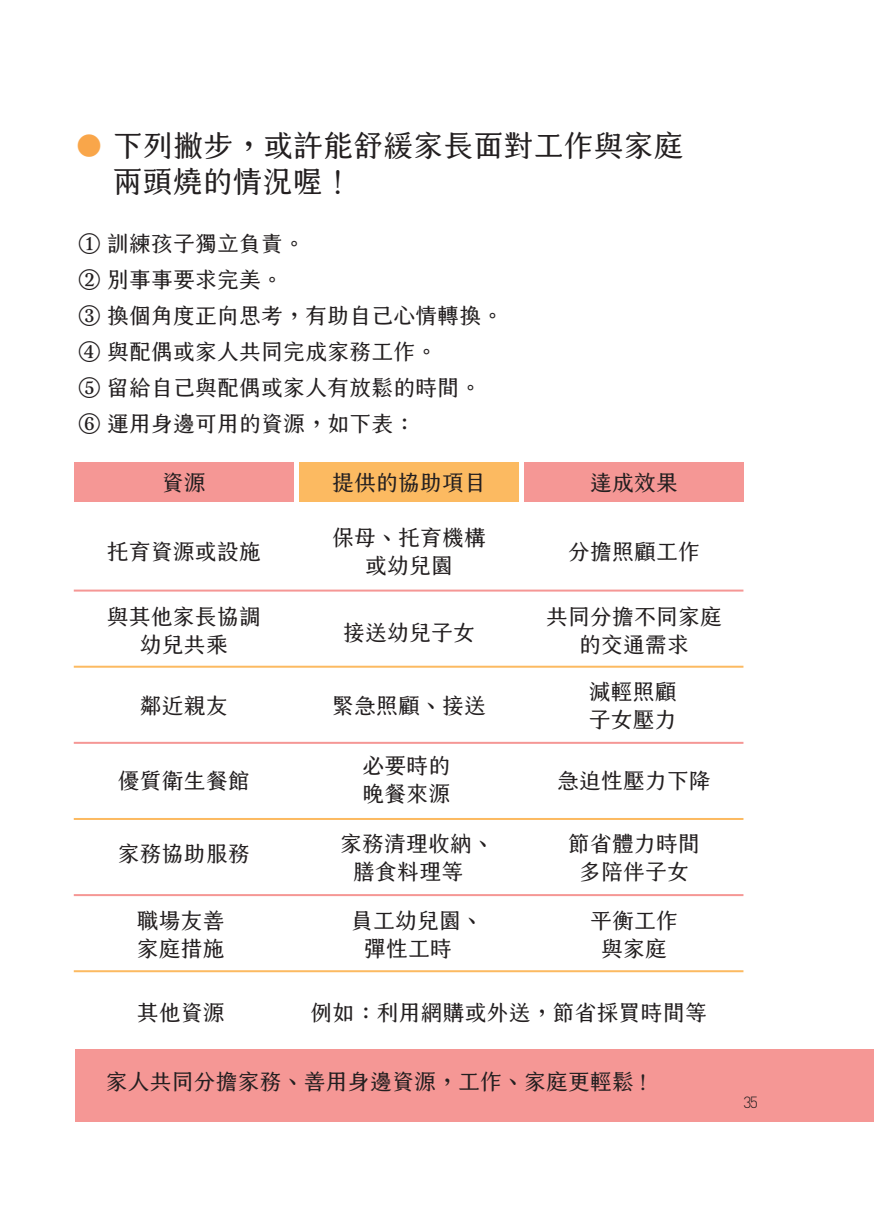
<style>
.page{position:relative;width:874px;height:1225px;background:#fff}
.page>*{position:absolute;margin:0;border:0;box-sizing:border-box;transform-origin:0 0}
.t1{font:30px "creamfont 1.0 Regular";color:#231f20}
.t2{font:22px "creamfont 1.0 Regular";color:#231f20}
.t3{font:300 16px "DIN Pro";color:#231f20}
.s1{color:#f9a64a}
.s2{color:#f59795}
</style>
<div class="page">
<div style="left:76px;top:1048px;width:797px;height:73px;background:#f59795"></div>
<div style="left:74px;top:462px;width:219px;height:40px;background:#f59795"></div>
<div style="left:299px;top:462px;width:219px;height:40px;background:#fcba61"></div>
<div style="left:524px;top:462px;width:219px;height:40px;background:#f59795"></div>
<hr style="left:74px;top:589px;width:669px;height:2px;background:#f59795">
<hr style="left:74px;top:742px;width:669px;height:2px;background:#f59795">
<hr style="left:74px;top:894px;width:669px;height:2px;background:#f59795">
<hr style="left:74px;top:665px;width:669px;height:2px;background:#fcba61">
<hr style="left:74px;top:818px;width:669px;height:2px;background:#fcba61">
<hr style="left:74px;top:970px;width:669px;height:2px;background:#fcba61">
<p class="t1" style="left:74px;top:118px;width:611px"><span class="s1">●</span> 下列撇步，或許能舒緩家長面對工作與家庭</p>
<p class="t1" style="left:113px;top:154px;width:241px">兩頭燒的情況喔！</p>
<p class="t2" style="left:78px;top:223px;width:228px">① 訓練孩子獨立負責。</p>
<p class="t2" style="left:78px;top:259px;width:206px">② 別事事要求完美。</p>
<p class="t2" style="left:78px;top:295px;width:426px">③ 換個角度正向思考，有助自己心情轉換。</p>
<p class="t2" style="left:78px;top:331px;width:360px">④ 與配偶或家人共同完成家務工作。</p>
<p class="t2" style="left:78px;top:367px;width:404px">⑤ 留給自己與配偶或家人有放鬆的時間。</p>
<p class="t2" style="left:78px;top:403px;width:338px">⑥ 運用身邊可用的資源，如下表：</p>
<p class="t2" style="left:162px;top:462px;width:45px">資源</p>
<p class="t2" style="left:332px;top:462px;width:155px">提供的協助項目</p>
<p class="t2" style="left:590px;top:462px;width:89px">達成效果</p>
<p class="t2" style="left:107px;top:531px;width:155px">托育資源或設施</p>
<p class="t2" style="left:332px;top:517px;width:155px">保母、托育機構</p>
<p class="t2" style="left:365px;top:545px;width:89px">或幼兒園</p>
<p class="t2" style="left:568px;top:531px;width:133px">分擔照顧工作</p>
<p class="t2" style="left:107px;top:596px;width:155px">與其他家長協調</p>
<p class="t2" style="left:140px;top:624px;width:89px">幼兒共乘</p>
<p class="t2" style="left:140px;top:685px;width:89px">鄰近親友</p>
<p class="t2" style="left:118px;top:760px;width:134px">優質衛生餐館</p>
<p class="t2" style="left:118px;top:833px;width:134px">家務協助服務</p>
<p class="t2" style="left:137px;top:900px;width:89px">職場友善</p>
<p class="t2" style="left:137px;top:928px;width:89px">家庭措施</p>
<p class="t2" style="left:343px;top:612px;width:133px">接送幼兒子女</p>
<p class="t2" style="left:332px;top:685px;width:155px">緊急照顧、接送</p>
<p class="t2" style="left:362px;top:745px;width:89px">必要時的</p>
<p class="t2" style="left:362px;top:773px;width:89px">晚餐來源</p>
<p class="t2" style="left:340px;top:823px;width:155px">家務清理收納、</p>
<p class="t2" style="left:353px;top:851px;width:111px">膳食料理等</p>
<p class="t2" style="left:351px;top:900px;width:133px">員工幼兒園、</p>
<p class="t2" style="left:364px;top:928px;width:89px">彈性工時</p>
<p class="t2" style="left:546px;top:596px;width:177px">共同分擔不同家庭</p>
<p class="t2" style="left:579px;top:624px;width:111px">的交通需求</p>
<p class="t2" style="left:588px;top:671px;width:89px">減輕照顧</p>
<p class="t2" style="left:588px;top:699px;width:89px">子女壓力</p>
<p class="t2" style="left:557px;top:760px;width:155px">急迫性壓力下降</p>
<p class="t2" style="left:568px;top:823px;width:133px">節省體力時間</p>
<p class="t2" style="left:579px;top:851px;width:111px">多陪伴子女</p>
<p class="t2" style="left:590px;top:900px;width:89px">平衡工作</p>
<p class="t2" style="left:601px;top:928px;width:67px">與家庭</p>
<p class="t2" style="left:137px;top:992px;width:89px">其他資源</p>
<p class="t2" style="left:310px;top:992px;width:397px">例如：利用網購或外送，節省採買時間等</p>
<p class="t2" style="left:77px;top:1061px;width:570px"><span class="s2">●</span> 家人共同分擔家務、善用身邊資源，工作、家庭更輕鬆 !</p>
<p class="t3" style="left:743px;top:1091px;width:16px">35</p>
</div>
